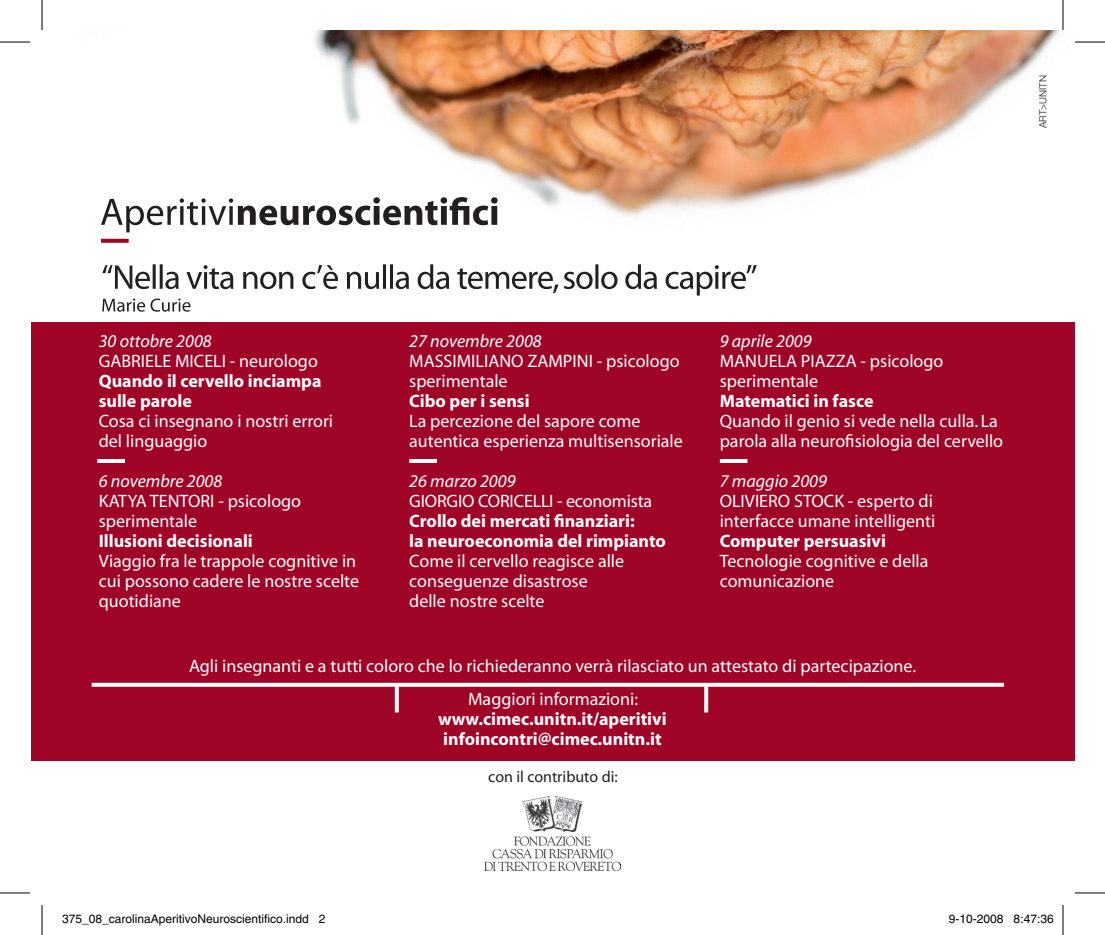
<style>
.page{position:relative;width:1105px;height:935px;background:#fff}
.page>*{position:absolute;margin:0;border:0;box-sizing:border-box;transform-origin:0 0}
.t1{font:18px/20px "Myriad";color:#fff}
.t2{font:700 18px/20px "Myriad";color:#fff}
.t3{font:italic 18px "Myriad";color:#fff}
.t4{font:16px "Myriad";color:#231f20}
.t5{font:12px "Helvetica";color:#000}
.t6{font:300 10px "Helvetica Neue";color:#231f20}
</style>
<div class="page">
<img style="left:101px;top:31px;width:958px;height:236px">
<div style="left:31px;top:322px;width:1043px;height:438px;background:#9f0426"></div>
<svg style="left:92px;top:682px;width:912px;height:4px;background:#ebcdd3"></svg>
<svg style="left:395px;top:684px;width:4px;height:28px"></svg>
<svg style="left:704px;top:684px;width:4px;height:28px"></svg>
<hr style="left:719px;top:459px;width:28px;height:4px;background:#fff">
<hr style="left:97px;top:459px;width:28px;height:4px;background:#fff">
<svg style="left:102px;top:264px;width:654px;height:48px"></svg>
<svg style="left:101px;top:197px;width:396px;height:35px"></svg>
<svg style="left:101px;top:239px;width:28px;height:4px"></svg>
<img style="left:484px;top:796px;width:136px;height:74px">
<hr style="left:409px;top:459px;width:28px;height:4px;background:#fff">
<hr style="left:0;top:42px;width:30px;height:1px;background:#000">
<hr style="left:1074px;top:42px;width:30px;height:1px;background:#000">
<hr style="left:0;top:892px;width:30px;height:1px;background:#000">
<hr style="left:1074px;top:892px;width:30px;height:1px;background:#000">
<hr style="left:42px;top:0;width:1px;height:30px;background:#000">
<hr style="left:42px;top:904px;width:1px;height:30px;background:#000">
<hr style="left:1062px;top:0;width:1px;height:30px;background:#000">
<hr style="left:1062px;top:904px;width:1px;height:30px;background:#000">
<p class="t6" style="left:1036px;top:128px;width:55px;rotate:-90deg">ART&gt;UNITN</p>
<p class="t3" style="left:99px;top:332px;width:114px">30 ottobre 2008</p>
<p class="t1" style="left:99px;top:352px;width:221px">GABRIELE MICELI - neurologo</p>
<p class="t2" style="left:99px;top:371px;width:224px">Quando il cervello inciampa sulle parole</p>
<p class="t1" style="left:99px;top:412px;width:236px">Cosa ci insegnano i nostri errori del linguaggio</p>
<p class="t3" style="left:99px;top:472px;width:125px">6 novembre 2008</p>
<p class="t1" style="left:99px;top:492px;width:204px">KATYA TENTORI - psicologo sperimentale</p>
<p class="t2" style="left:99px;top:531px;width:156px">Illusioni decisionali</p>
<p class="t1" style="left:99px;top:552px;width:262px">Viaggio fra le trappole cognitive in cui possono cadere le nostre scelte quotidiane</p>
<p class="t3" style="left:409px;top:332px;width:134px">27 novembre 2008</p>
<p class="t1" style="left:409px;top:352px;width:272px">MASSIMILIANO ZAMPINI - psicologo sperimentale</p>
<p class="t2" style="left:409px;top:391px;width:122px">Cibo per i sensi</p>
<p class="t1" style="left:409px;top:412px;width:275px">La percezione del sapore come autentica esperienza multisensoriale</p>
<p class="t3" style="left:409px;top:472px;width:108px">26 marzo 2009</p>
<p class="t1" style="left:409px;top:492px;width:244px">GIORGIO CORICELLI - economista</p>
<p class="t2" style="left:409px;top:511px;width:258px">Crollo dei mercati finanziari:<br>la neuroeconomia del rimpianto</p>
<p class="t1" style="left:409px;top:552px;width:216px">Come il cervello reagisce alle conseguenze disastrose delle nostre scelte</p>
<p class="t3" style="left:719px;top:332px;width:93px">9 aprile 2009</p>
<p class="t1" style="left:719px;top:352px;width:225px">MANUELA PIAZZA - psicologo sperimentale</p>
<p class="t2" style="left:719px;top:391px;width:155px">Matematici in fasce</p>
<p class="t1" style="left:719px;top:412px;width:285px">Quando il genio si vede nella culla. La parola alla neurofisiologia del cervello</p>
<p class="t3" style="left:719px;top:472px;width:109px">7 maggio 2009</p>
<p class="t1" style="left:719px;top:492px;width:217px">OLIVIERO STOCK - esperto di interfacce umane intelligenti</p>
<p class="t2" style="left:719px;top:531px;width:168px">Computer persuasivi</p>
<p class="t1" style="left:719px;top:552px;width:210px">Tecnologie cognitive e della comunicazione</p>
<p class="t1" style="left:189px;top:656px;width:728px">Agli insegnanti e a tutti coloro che lo richiederanno verrà rilasciato un attestato di partecipazione.</p>
<p class="t1" style="left:468px;top:689px;width:171px">Maggiori informazioni:</p>
<p class="t2" style="left:438px;top:709px;width:230px">www.cimec.unitn.it/aperitivi infoincontri@cimec.unitn.it</p>
<p class="t4" style="left:488px;top:768px;width:131px">con il contributo di:</p>
<p class="t5" style="left:62px;top:911px;width:265px">375_08_carolinaAperitivoNeuroscientifico.indd 2</p>
<p class="t5" style="left:948px;top:911px;width:106px">9-10-2008 8:47:36</p>
</div>
